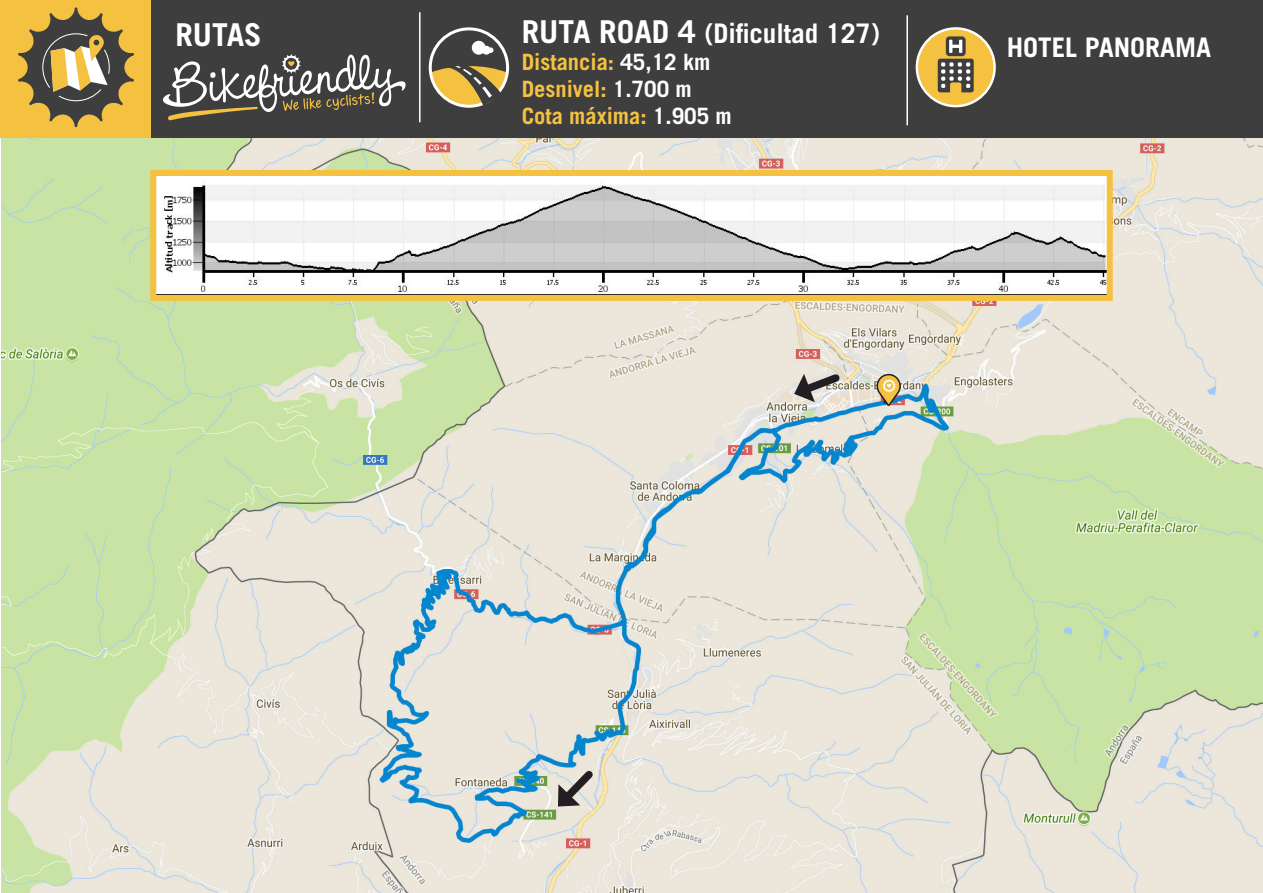
<style>
.page{position:relative;width:1263px;height:893px;background:#fff}
.page>*{position:absolute;margin:0;border:0;box-sizing:border-box;transform-origin:0 0}
.t1{font:700 31.5px "Trade Gothic LT Std";color:#fff}
.t2{font:700 27px "Trade Gothic LT Std";color:#fff}
.t3{font:700 22.5px "Trade Gothic LT Std";color:#f5c140}
.s1{font-size:31.5px}
.s2{color:#fff}
</style>
<div class="page">
<img style="left:1px;top:138px;width:1262px;height:755px">
<div style="left:0;top:0;width:1263px;height:138px;background:#3e3e3f"></div>
<div style="left:0;top:0;width:151px;height:138px;background:#f5c140"></div>
<svg style="left:18px;top:7px;width:116px;height:120px"></svg>
<svg style="left:93px;top:39px;width:7px;height:7px"></svg>
<hr style="left:419px;top:12px;width:1px;height:110px;background:#fff">
<hr style="left:906px;top:15px;width:2px;height:110px;background:#fff">
<svg style="left:916px;top:27px;width:80px;height:80px"></svg>
<svg style="left:163px;top:54px;width:243px;height:66px"></svg>
<div style="left:429px;top:27px;width:80px;height:81px;border:3px solid #fff;border-radius:50%"></div>
<div style="left:472px;top:41px;width:14px;height:14px;background:#fff;border-radius:50%"></div>
<div style="left:482px;top:46px;width:9px;height:9px;background:#fff;border-radius:50%"></div>
<svg style="left:489px;top:47px;width:4px;height:6px"></svg>
<svg style="left:431px;top:62px;width:76px;height:45px"></svg>
<svg style="left:147px;top:167px;width:969px;height:137px"></svg>
<svg style="left:876px;top:373px;width:25px;height:34px"></svg>
<svg style="left:554px;top:764px;width:46px;height:46px;background:#b4b4b0"></svg>
<svg style="left:794px;top:368px;width:51px;height:34px;background:#afaba4"></svg>
<p class="t1" style="left:175px;top:16px;width:88px">RUTAS</p>
<p class="t2" style="left:522px;top:17px;width:360px"><span class="s1">RUTA ROAD 4</span> (Dificultad 127)</p>
<p class="t3" style="left:522px;top:49px;width:190px">Distancia: <span class="s2">45,12 km</span></p>
<p class="t3" style="left:522px;top:76px;width:172px">Desnivel: <span class="s2">1.700 m</span></p>
<p class="t3" style="left:522px;top:103px;width:212px">Cota máxima: <span class="s2">1.905 m</span></p>
<p class="t2" style="left:1007px;top:30px;width:206px">HOTEL PANORAMA</p>
</div>
